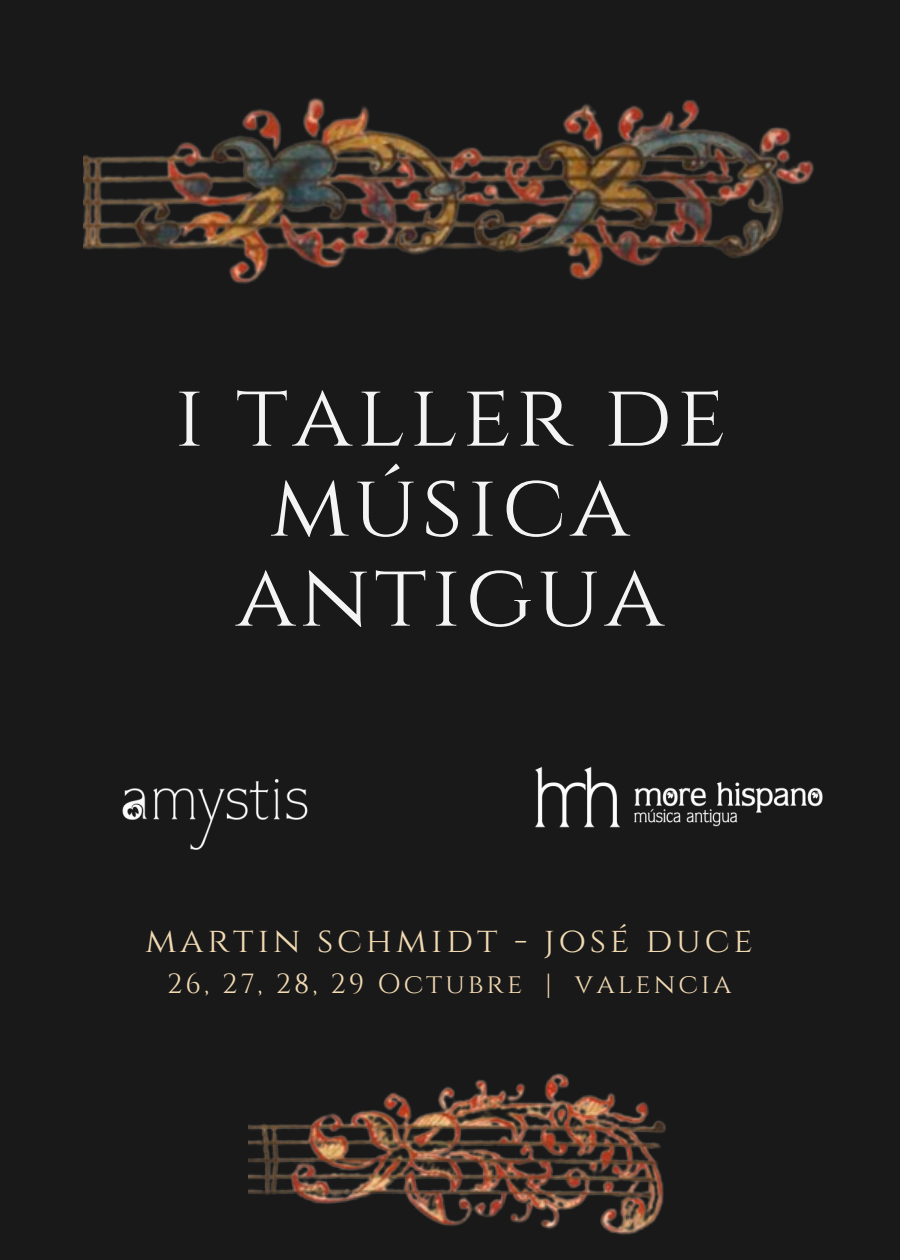
<style>
.page{position:relative;width:900px;height:1260px;background:#191919}
.page>*{position:absolute;margin:0;border:0;box-sizing:border-box;transform-origin:0 0}
.t1{font:90px/90px "Cinzel";letter-spacing:.05em;color:#f4f4f4;text-align:center}
.t2{font:35.25px "Cinzel";letter-spacing:.11em;color:#f1d9b2}
.t3{font:27.75px "Cinzel";letter-spacing:.11em;color:#f1d9b2}
</style>
<div class="page">
<img style="left:84px;top:97px;width:730px;height:187px">
<img style="left:248px;top:1073px;width:418px;height:162px">
<img style="left:122px;top:779px;width:186px;height:71px">
<img style="left:535px;top:766px;width:288px;height:62px">
<p class="t1" style="left:174px;top:374px;width:553px">I TALLER DE<br>MÚSICA<br>ANTIGUA</p>
<p class="t2" style="left:145px;top:918px;width:609px">MARTIN SCHMIDT - JOSÉ DUCE</p>
<p class="t3" style="left:167px;top:966px;width:566px">26, 27, 28, 29 OCTUBRE | VALENCIA</p>
</div>
